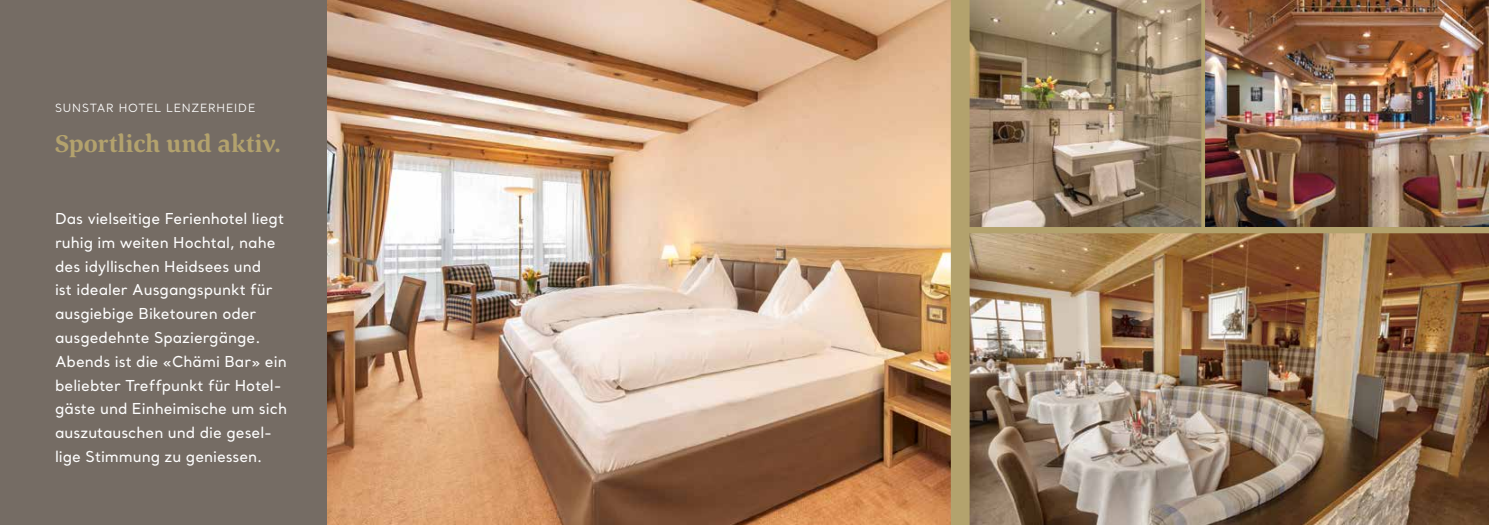
<style>
.page{position:relative;width:1489px;height:525px;background:#fff}
.page>*{position:absolute;margin:0;border:0;box-sizing:border-box;transform-origin:0 0}
.t1{font:700 25px "Corda";letter-spacing:.005em;color:#b3a26d}
.t2{font:500 15px/23.8px "Santral";color:#fff}
.t3{font:11.25px "Santral";letter-spacing:.065em;color:#fff}
</style>
<div class="page">
<div style="left:0;top:0;width:328px;height:524px;background:#756c64"></div>
<img style="left:969px;top:0;width:519px;height:227px">
<img style="left:328px;top:0;width:622px;height:524px">
<img style="left:969px;top:233px;width:519px;height:291px">
<div style="left:950px;top:0;width:19px;height:524px;background:#b3a26d"></div>
<div style="left:969px;top:227px;width:519px;height:6px;background:#b3a26d"></div>
<hr style="left:1201px;top:0;width:3px;height:228px;background:#b3a26d">
<p class="t3" style="left:55px;top:100px;width:202px">SUNSTAR HOTEL LENZERHEIDE</p>
<h1 class="t1" style="left:55px;top:127px;width:227px">Sportlich und aktiv.</h1>
<p class="t2" style="left:55px;top:206px;width:233px">Das vielseitige Ferienhotel liegt ruhig im weiten Hochtal, nahe des idyllischen Heidsees und<br>ist idealer Ausgangspunkt für ausgiebige Biketouren oder ausgedehnte Spaziergänge.<br>Abends ist die «Chämi Bar» ein beliebter Treffpunkt für Hotel&shy;gäste und Einheimische um sich auszutauschen und die gesel&shy;lige Stimmung zu geniessen.</p>
</div>
